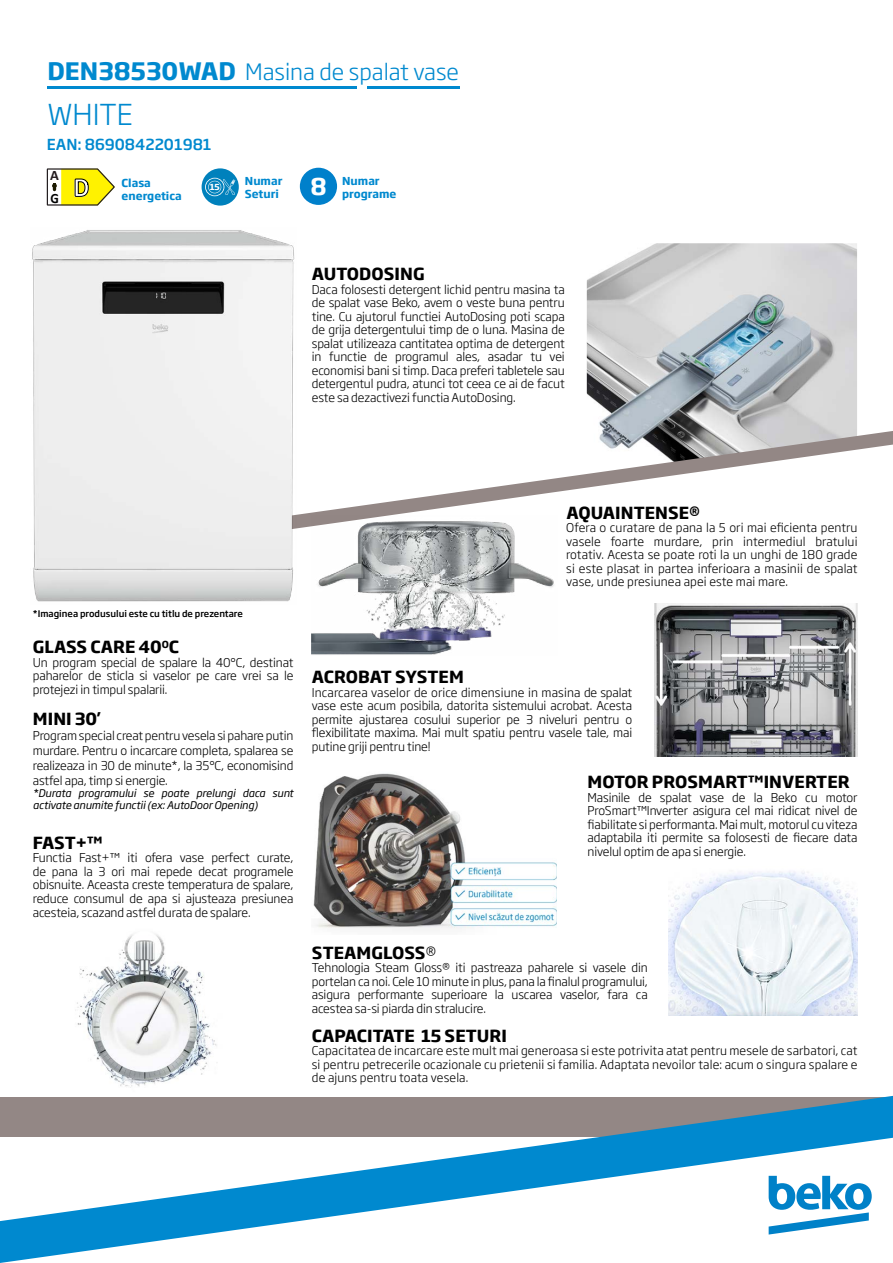
<style>
.page{position:relative;width:893px;height:1263px;background:#fff}
.page>*{position:absolute;margin:0;border:0;box-sizing:border-box;transform-origin:0 0}
.t1{font:300 28.5px "Soho Gothic Pro";color:#0089cf}
.t2{font:700 28.5px "Calibri";color:#fff;scale:.93 1}
.t3{font:700 22.8px "Soho Gothic Pro";color:#fff}
.t4{font:300 22.2px "Soho Gothic Pro";color:#0089cf}
.t5{font:700 16.5px "Soho Gothic Pro";letter-spacing:.005em;color:#000}
.t6{font:500 15px "Soho Gothic Pro";color:#0089cf}
.t7{font:700 14.4px "Calibri";color:#241c1f}
.t8{font:700 14.25px "Calibri";color:#000;scale:.93 1}
.t9{font:300 12px/13.5px "Soho Gothic Pro";letter-spacing:-.01em;color:#000;text-align:justify}
.t10{font:700 10.8px/13px "Soho Gothic Pro";color:#0089cf}
.t11{font:italic 10.5px/12px "Soho Gothic Pro";letter-spacing:-.01em;color:#000}
.t12{font:500 9px "Soho Gothic Pro";color:#000}
.t13{font:700 8.25px "Soho Gothic Pro";color:#fff}
.s1{font-weight:700;font-size:23.85px}
.s2{font-weight:300}
</style>
<div class="page">
<svg style="left:0;top:1096px;width:893px;height:167px"></svg>
<img style="left:587px;top:243px;width:270px;height:171px">
<svg style="left:296px;top:414px;width:597px;height:115px"></svg>
<img style="left:32px;top:230px;width:264px;height:372px">
<svg style="left:769px;top:1176px;width:103px;height:58px"></svg>
<img style="left:655px;top:604px;width:202px;height:152px">
<hr style="left:47px;top:86px;width:310px;height:3px;background:#0089cf">
<hr style="left:368px;top:86px;width:92px;height:3px;background:#0089cf">
<img style="left:668px;top:871px;width:189px;height:144px">
<img style="left:313px;top:773px;width:244px;height:157px">
<div style="left:300px;top:168px;width:37px;height:37px;background:#0080cb;border-radius:50%"></div>
<div style="left:202px;top:168px;width:37px;height:38px;background:#0081bc;border-radius:50%"></div>
<svg style="left:205px;top:178px;width:30px;height:18px"></svg>
<img style="left:312px;top:515px;width:246px;height:140px">
<img style="left:75px;top:934px;width:142px;height:154px">
<svg style="left:46px;top:168px;width:69px;height:38px"></svg>
<h3 class="t4" style="left:47px;top:55px;width:413px"><span class="s1">DEN38530WAD</span> Masina de spalat vase</h3>
<h1 class="t1" style="left:47px;top:92px;width:87px">WHITE</h1>
<p class="t6" style="left:47px;top:132px;width:166px">EAN: 8690842201981</p>
<p class="t7" style="left:50px;top:165px;width:10px">A</p>
<p class="t8" style="left:50px;top:188px;width:11px">G</p>
<h1 class="t2" style="left:73px;top:167px;width:19px">D</h1>
<p class="t10" style="left:245px;top:174px;width:39px">Numar<br>Seturi</p>
<p class="t10" style="left:342px;top:174px;width:56px">Numar programe</p>
<p class="t10" style="left:122px;top:175px;width:62px">Clasa energetica</p>
<h2 class="t3" style="left:310px;top:168px;width:18px">8</h2>
<p class="t13" style="left:210px;top:180px;width:11px">15</p>
<h3 class="t5" style="left:312px;top:261px;width:114px">AUTODOSING</h3>
<p class="t9" style="left:312px;top:282px;width:254px">Daca folosesti detergent lichid pentru masina ta de spalat vase Beko, avem o veste buna pentru tine. Cu ajutorul functiei AutoDosing poti scapa de grija detergentului timp de o luna. Masina de spalat utilizeaza cantitatea optima de detergent in functie de programul ales, asadar tu vei economisi bani si timp. Daca preferi tabletele sau detergentul pudra, atunci tot ceea ce ai de facut este sa dezactivezi functia AutoDosing.</p>
<h3 class="t5" style="left:566px;top:499px;width:135px">AQUAINTENSE®</h3>
<p class="t9" style="left:566px;top:520px;width:293px">Ofera o curatare de pana la 5 ori mai eficienta pentru vasele foarte murdare, prin intermediul bratului rotativ. Acesta se poate roti la un unghi de 180 grade si este plasat in partea inferioara a masinii de spalat vase, unde presiunea apei este mai mare.</p>
<p class="t12" style="left:33px;top:606px;width:212px">*Imaginea produsului este cu titlu de prezentare</p>
<h3 class="t5" style="left:33px;top:634px;width:148px">GLASS CARE 40<sup>O</sup>C</h3>
<p class="t9" style="left:33px;top:655px;width:262px">Un program special de spalare la 40°C, destinat paharelor de sticla si vaselor pe care vrei sa le protejezi in timpul spalarii.</p>
<h3 class="t5" style="left:33px;top:706px;width:70px">MINI 30’</h3>
<p class="t9" style="left:33px;top:728px;width:262px;line-height:15px">Program special creat pentru vesela si pahare putin murdare. Pentru o incarcare completa, spalarea se realizeaza in 30 de minute*, la 35°C, economisind astfel apa, timp si energie.</p>
<p class="t11" style="left:33px;top:787px;width:262px">*Durata programului se poate prelungi daca sunt activate anumite functii (ex: AutoDoor Opening)</p>
<h3 class="t5" style="left:33px;top:830px;width:72px">FAST+™</h3>
<p class="t9" style="left:33px;top:850px;width:262px">Functia Fast+™ iti ofera vase perfect curate, de pana la 3 ori mai repede decat programele obisnuite. Aceasta creste temperatura de spalare, reduce consumul de apa si ajusteaza presiunea acesteia, scazand astfel durata de spalare.</p>
<h3 class="t5" style="left:312px;top:664px;width:153px">ACROBAT SYSTEM</h3>
<p class="t9" style="left:312px;top:685px;width:322px">Incarcarea vaselor de orice dimensiune in masina de spalat vase este acum posibila, datorita sistemului acrobat. Acesta permite ajustarea cosului superior pe 3 niveluri pentru o flexibilitate maxima. Mai mult spatiu pentru vasele tale, mai putine griji pentru tine!</p>
<h3 class="t5" style="left:588px;top:769px;width:264px">MOTOR PROSMART™INVERTER</h3>
<p class="t9" style="left:587px;top:790px;width:271px">Masinile de spalat vase de la Beko cu motor ProSmart™Inverter asigura cel mai ridicat nivel de fiabilitate si performanta. Mai mult, motorul cu viteza adaptabila iti permite sa folosesti de fiecare data nivelul optim de apa si energie.</p>
<h3 class="t5" style="left:312px;top:939px;width:126px">STEAMGLOSS<span class="s2">®</span></h3>
<p class="t9" style="left:312px;top:960px;width:337px">Tehnologia Steam Gloss® iti pastreaza paharele si vasele din portelan ca noi. Cele 10 minute in plus, pana la finalul programului, asigura performante superioare la uscarea vaselor, fara ca acestea sa-si piarda din stralucire.</p>
<h3 class="t5" style="left:312px;top:1022px;width:197px">CAPACITATE 15 SETURI</h3>
<p class="t9" style="left:312px;top:1043px;width:547px">Capacitatea de incarcare este mult mai generoasa si este potrivita atat pentru mesele de sarbatori, cat si pentru petrecerile ocazionale cu prietenii si familia. Adaptata nevoilor tale: acum o singura spalare e de ajuns pentru toata vesela.</p>
</div>
